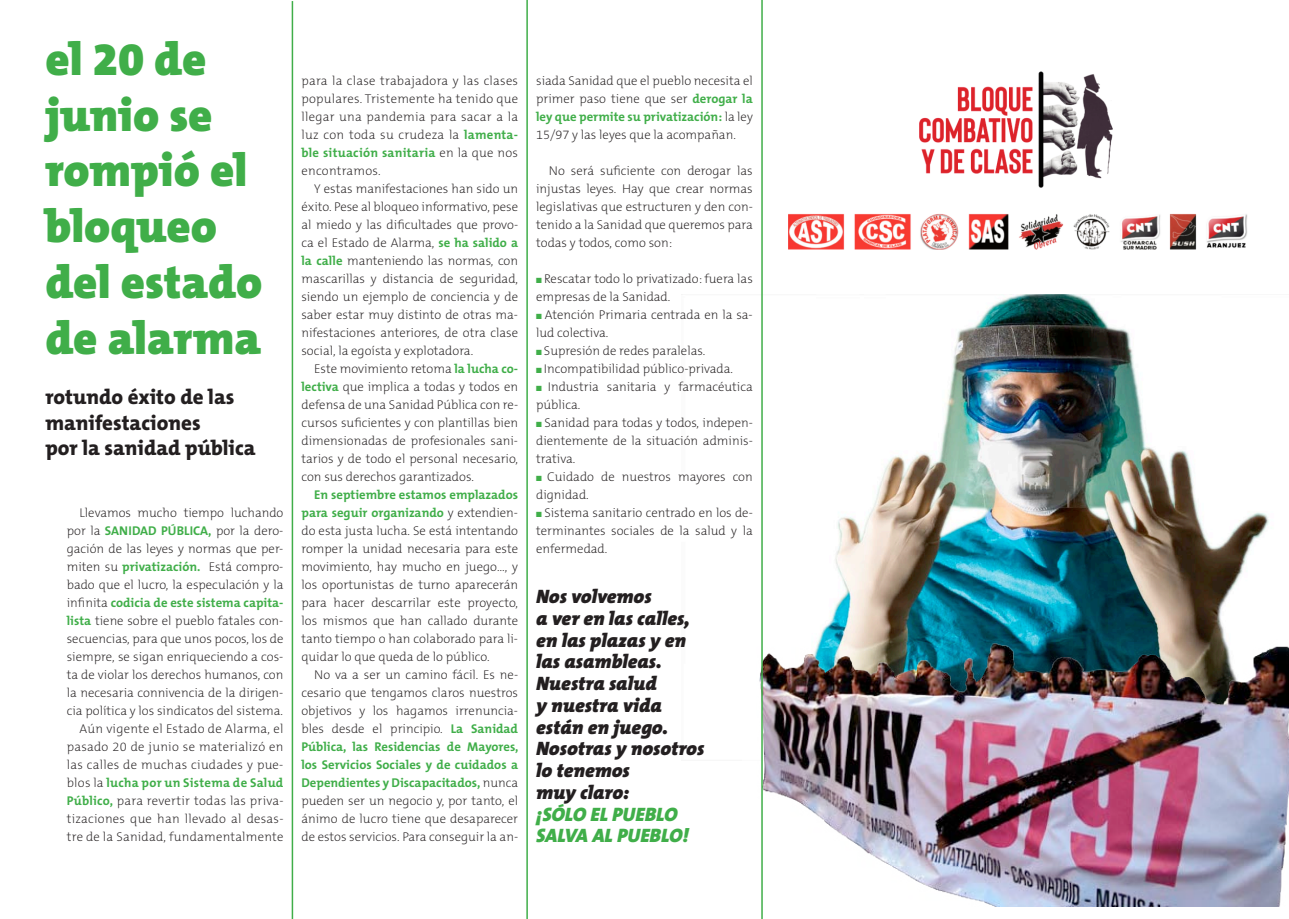
<style>
.page{position:relative;width:1289px;height:919px;background:#fff}
.page>*{position:absolute;margin:0;border:0;box-sizing:border-box;transform-origin:0 0}
.t1{font:900 46.5px/55.8px "The Mix B9";color:#40ae49}
.t2{font:800 21px/25.2px "The Mix B8";color:#231f20}
.t3{font:italic 900 19.5px/21.8px "The Mix B9";color:#231f20}
.t4{font:italic 900 19.5px/21.8px "The Mix B9";color:#40ae49}
.t5{font:200 12.75px/18px "The Mix B2";color:#231f20;text-align:justify}
.t6{font:700 12.75px/18px "The Mix B7";color:#40ae49;text-align:right}
.t7{font:700 12.75px "The Mix B7";letter-spacing:.02em;color:#40ae49}
.t8{font:200 12.75px "The Mix B2";letter-spacing:.02em;color:#231f20}
.s1{font-family:"The Mix B7";font-weight:700;color:#40ae49}
.s2{font-family:"The Mix B2";font-weight:200;color:#231f20}
.s3{color:#40ae49}
</style>
<div class="page">
<img style="left:681px;top:294px;width:588px;height:320px">
<img style="left:759px;top:614px;width:529px;height:292px">
<img style="left:788px;top:214px;width:458px;height:36px">
<img style="left:919px;top:72px;width:193px;height:115px">
<hr style="left:292px;top:1px;width:1px;height:917px;background:#40ae49">
<hr style="left:526px;top:0;width:2px;height:918px;background:#40ae49">
<hr style="left:761px;top:0;width:1px;height:918px;background:#40ae49">
<h1 class="t1" style="left:45px;top:33px;width:218px">el 20 de junio se rompió el bloqueo del estado de alarma</h1>
<h2 class="t2" style="left:45px;top:385px;width:212px">rotundo éxito de las manifestaciones<br>por la sanidad pública</h2>
<p class="t5" style="left:67px;top:504px;width:218px;text-indent:13px">Llevamos mucho tiempo luchando por la <span class="s1">SANIDAD PÚBLICA,</span> por la dero&shy;gación de las leyes y normas que per&shy;miten su <span class="s1">privatización.</span> Está compro&shy;bado que el lucro, la especulación y la</p>
<p class="t6" style="left:67px;top:594px;width:218px"><span class="s2">infinita</span> codicia de este sistema capita-</p>
<p class="t5" style="left:67px;top:612px;width:218px;text-align:right"><span class="s1">lista</span> tiene sobre el pueblo fatales con&shy;secuencias, para que unos pocos, los de siempre, se sigan enriqueciendo a cos&shy;ta de violar los derechos humanos, con la necesaria connivencia de la dirigen&shy;cia política y los sindicatos del sistema.<br>Aún vigente el Estado de Alarma, el pasado 20 de junio se materializó en las calles de muchas ciudades y pue-</p>
<p class="t7" style="left:67px;top:776px;width:218px"><span class="s2">blos la</span> lucha por un Sistema de Salud</p>
<p class="t5" style="left:67px;top:792px;width:218px"><span class="s1">Público,</span> para revertir todas las priva&shy;tizaciones que han llevado al desas&shy;tre de la Sanidad, fundamentalmente</p>
<p class="t5" style="left:301px;top:72px;width:218px">para la clase trabajadora y las clases populares. Tristemente ha tenido que llegar una pandemia para sacar a la luz con toda su crudeza la <span class="s1">lamenta-</span></p>
<p class="t7" style="left:301px;top:146px;width:218px">ble situación sanitaria <span class="s2">en la que nos</span></p>
<p class="t8" style="left:301px;top:164px;width:81px">encontramos.</p>
<p class="t5" style="left:314px;top:180px;width:205px">Y estas manifestaciones han sido un</p>
<p class="t5" style="left:301px;top:198px;width:218px">éxito. Pese al bloqueo informativo, pese</p>
<p class="t5" style="left:301px;top:216px;width:218px">al miedo y las dificultades que provo-</p>
<p class="t5" style="left:301px;top:234px;width:218px">ca el Estado de Alarma, <span class="s1">se ha salido a</span></p>
<p class="t5" style="left:301px;top:252px;width:218px"><span class="s1">la calle</span> manteniendo las normas, con</p>
<p class="t5" style="left:301px;top:270px;width:218px">mascarillas y distancia de seguridad,</p>
<p class="t5" style="left:301px;top:288px;width:218px">siendo un ejemplo de conciencia y de</p>
<p class="t5" style="left:301px;top:306px;width:218px">saber estar muy distinto de otras ma-</p>
<p class="t5" style="left:301px;top:324px;width:218px">nifestaciones anteriores, de otra clase</p>
<p class="t5" style="left:301px;top:342px;width:173px">social, la egoísta y explotadora.</p>
<p class="t5" style="left:314px;top:360px;width:205px">Este movimiento retoma <span class="s1">la lucha co-</span></p>
<p class="t5" style="left:301px;top:378px;width:218px"><span class="s1">lectiva</span> que implica a todas y todos en</p>
<p class="t5" style="left:301px;top:396px;width:218px">defensa de una Sanidad Pública con re-</p>
<p class="t5" style="left:301px;top:414px;width:218px">cursos suficientes y con plantillas bien</p>
<p class="t5" style="left:301px;top:432px;width:218px">dimensionadas de profesionales sani-</p>
<p class="t5" style="left:301px;top:450px;width:218px">tarios y de todo el personal necesario,</p>
<p class="t5" style="left:301px;top:468px;width:174px">con sus derechos garantizados.</p>
<p class="t6" style="left:301px;top:486px;width:218px">En septiembre estamos emplazados para seguir organizando <span class="s2">y extendien-</span></p>
<p class="t5" style="left:301px;top:522px;width:218px">do esta justa lucha. Se está intentando romper la unidad necesaria para este movimiento, hay mucho en juego…, y los oportunistas de turno aparecerán para hacer descarrilar este proyecto, los mismos que han callado durante tanto tiempo o han colaborado para li&shy;quidar lo que queda de lo público.</p>
<p class="t5" style="left:301px;top:666px;width:218px;text-indent:13px">No va a ser un camino fácil. Es ne&shy;cesario que tengamos claros nuestros objetivos y los hagamos irrenuncia&shy;bles desde el principio. <span class="s1">La Sanidad</span></p>
<p class="t6" style="left:301px;top:738px;width:218px;text-align:justify">Pública, las Residencias de Mayores, los Servicios Sociales y de cuidados a Dependientes y Discapacitados, <span class="s2">nunca</span></p>
<p class="t5" style="left:301px;top:792px;width:218px">pueden ser un negocio y, por tanto, el ánimo de lucro tiene que desaparecer de estos servicios. Para conseguir la an-</p>
<p class="t5" style="left:536px;top:72px;width:218px">siada Sanidad que el pueblo necesita el primer paso tiene que ser <span class="s1">derogar la</span></p>
<p class="t6" style="left:536px;top:108px;width:218px">ley que permite su privatización: <span class="s2">la ley</span></p>
<p class="t5" style="left:536px;top:126px;width:201px">15/97 y las leyes que la acompañan.</p>
<p class="t5" style="left:536px;top:162px;width:218px;text-indent:13px">No será suficiente con derogar las injustas leyes. Hay que crear normas legislativas que estructuren y den con&shy;tenido a la Sanidad que queremos para todas y todos, como son:</p>
<p class="t5" style="left:536px;top:270px;width:218px"><span class="s3">■</span> Rescatar todo lo privatizado: fuera las empresas de la Sanidad.</p>
<p class="t5" style="left:536px;top:306px;width:218px"><span class="s3">■</span> Atención Primaria centrada en la sa&shy;lud colectiva.</p>
<p class="t5" style="left:536px;top:342px;width:171px"><span class="s3">■</span> Supresión de redes paralelas.</p>
<p class="t5" style="left:536px;top:360px;width:198px"><span class="s3">■</span> Incompatibilidad público-privada.</p>
<p class="t5" style="left:536px;top:378px;width:218px"><span class="s3">■</span> Industria sanitaria y farmacéutica pública.</p>
<p class="t5" style="left:536px;top:414px;width:218px"><span class="s3">■</span> Sanidad para todas y todos, indepen&shy;dientemente de la situación adminis&shy;trativa.</p>
<p class="t5" style="left:536px;top:468px;width:218px"><span class="s3">■</span> Cuidado de nuestros mayores con dignidad.</p>
<p class="t5" style="left:536px;top:504px;width:218px"><span class="s3">■</span> Sistema sanitario centrado en los de&shy;terminantes sociales de la salud y la enfermedad.</p>
<h3 class="t3" style="left:536px;top:586px;width:170px">Nos volvemos<br>a ver en las calles, en las plazas y en las asambleas.<br>Nuestra salud<br>y nuestra vida están en juego.<br>Nosotras y nosotros lo tenemos<br>muy claro:</h3>
<h3 class="t4" style="left:536px;top:803px;width:154px">¡SÓLO EL PUEBLO<br>SALVA AL PUEBLO!</h3>
</div>
